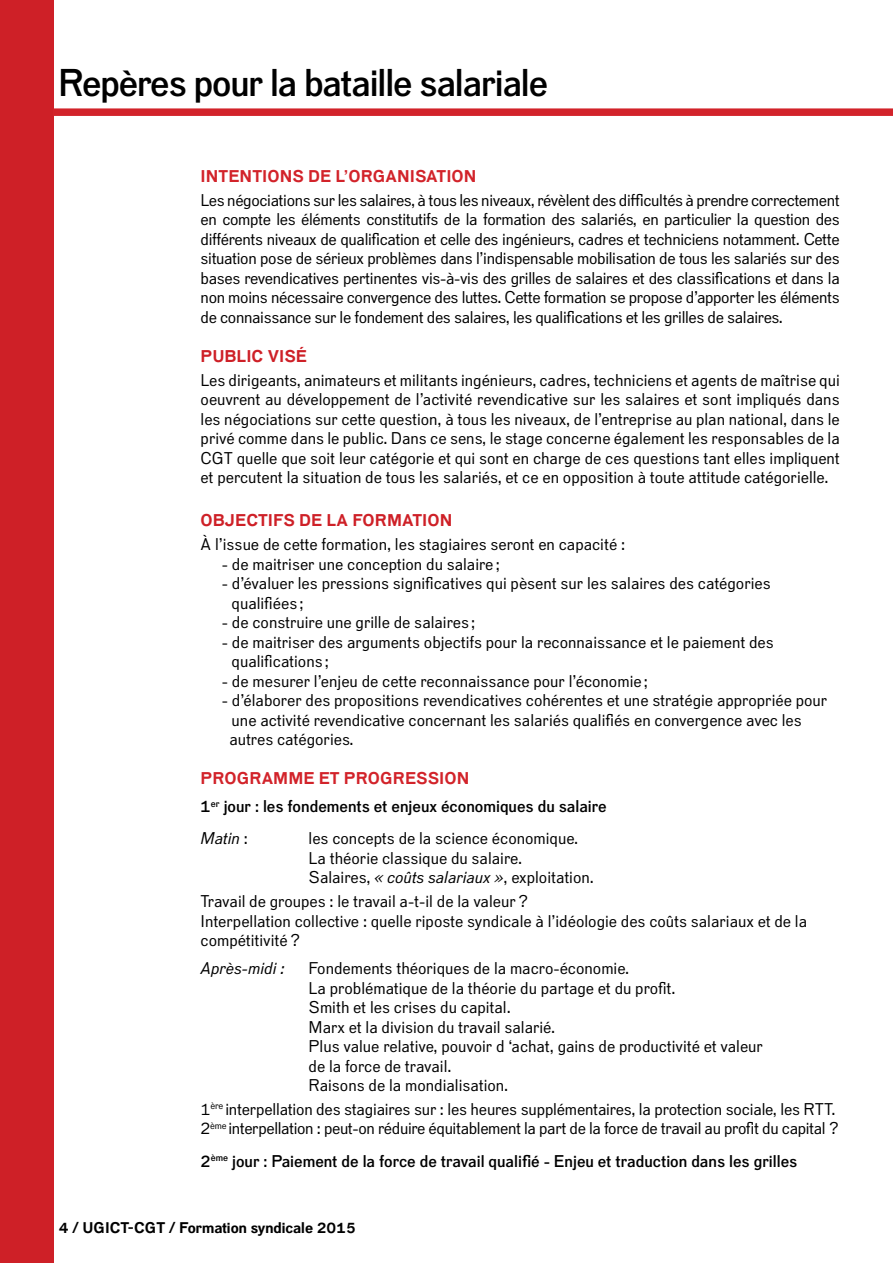
<style>
.page{position:relative;width:893px;height:1263px;background:#fff}
.page>*{position:absolute;margin:0;border:0;box-sizing:border-box;transform-origin:0 0}
.t1{font:500 37.5px "Dada Grotesk";letter-spacing:-.03em;color:#000}
.t2{font:16.5px/19.5px "Dada Grotesk";color:#000}
.t3{font:16.5px/19.5px "Dada Grotesk";letter-spacing:-.02em;color:#000}
.t4{font:500 16.5px/27.9px "Dada Grotesk";color:#000}
.t5{font:700 16.5px "Dada Grotesk";letter-spacing:.005em;color:#ce2027}
.t6{font:700 16.5px "Dada Grotesk";letter-spacing:.005em;color:#d2232a}
.t7{font:italic 16.5px "Dada Grotesk";color:#000}
.t8{font:700 15px "Dada Grotesk";color:#000}
.s1{font-weight:700;color:#d2232a}
.s2{font-style:normal}
.s3{font-style:italic}
</style>
<div class="page">
<div style="left:0;top:0;width:54px;height:1263px;background:#ce2027"></div>
<div style="left:53px;top:108px;width:840px;height:8px;background:#d2232a"></div>
<h1 class="t1" style="left:58px;top:60px;width:491px">Repères pour la bataille salariale</h1>
<p class="t6" style="left:201px;top:166px;width:277px">I NTENTIONS DE L’ORGANISATION</p>
<p class="t2" style="left:201px;top:191px;width:641px;text-align:justify">Les négociations sur les salaires, à tous les niveaux, révèlent des difficultés à prendre correctement en compte les éléments constitutifs de la formation des salariés, en particulier la question des différents niveaux de qualification et celle des ingénieurs, cadres et techniciens notamment. Cette situation pose de sérieux problèmes dans l’indispensable mobilisation de tous les salariés sur des bases revendicatives pertinentes vis-à-vis des grilles de salaires et des classifications et dans la non moins nécessaire convergence des luttes. Cette formation se propose d’apporter les éléments de connaissance sur le fondement des salaires, les qualifications et les grilles de salaires.</p>
<p class="t5" style="left:201px;top:346px;width:46px">PU BLIC</p>
<p class="t5" style="left:268px;top:346px;width:41px">VISÉ</p>
<p class="t2" style="left:201px;top:370px;width:641px;text-align:justify">Les dirigeants, animateurs et militants ingénieurs, cadres, techniciens et agents de maîtrise qui oeuvrent au développement de l’activité revendicative sur les salaires et sont impliqués dans les négociations sur cette question, à tous les niveaux, de l’entreprise au plan national, dans le privé comme dans le public. Dans ce sens, le stage concerne également les responsables de la CGT quelle que soit leur catégorie et qui sont en charge de ces questions tant elles impliquent et percutent la situation de tous les salariés, et ce en opposition à toute attitude catégorielle.</p>
<p class="t5" style="left:201px;top:511px;width:253px">OBJECTIFS DE LA FORMATION</p>
<p class="t2" style="left:201px;top:535px;width:426px">à l’issue de cette formation, les stagiaires seront en capacité :</p>
<p class="t2" style="left:222px;top:555px;width:279px">- de maitriser une conception du salaire ;</p>
<p class="t2" style="left:232px;top:574px;width:541px;text-indent:-10px">- d’évaluer les pressions significatives qui pèsent sur les salaires des catégories qualifiées ;</p>
<p class="t2" style="left:222px;top:613px;width:255px">- de construire une grille de salaires ;</p>
<p class="t2" style="left:232px;top:633px;width:544px;text-indent:-10px">- de maitriser des arguments objectifs pour la reconnaissance et le paiement des qualifications ;</p>
<p class="t2" style="left:222px;top:672px;width:428px">- de mesurer l’enjeu de cette reconnaissance pour l’économie ;</p>
<p class="t2" style="left:229px;top:691px;width:599px;text-indent:-8px">- d’élaborer des propositions revendicatives cohérentes et une stratégie appropriée pour une activité revendicative concernant les salariés qualifiés en convergence avec les autres catégories.</p>
<p class="t4" style="left:201px;top:765px;width:408px"><span class="s1">PROGRAMME ET PROGRESSION<br></span>1<sup>er</sup> jour : les fondements et enjeux économiques du salaire</p>
<p class="t7" style="left:201px;top:828px;width:49px">Matin <span class="s2">:</span></p>
<p class="t2" style="left:309px;top:829px;width:287px">les concepts de la science économique.<br>La théorie classique du salaire.<br>Salaires, <span class="s3">« coûts salariaux »</span>, exploitation.</p>
<p class="t2" style="left:201px;top:892px;width:608px">Travail de groupes : le travail a-t-il de la valeur ?<br>Interpellation collective : quelle riposte syndicale à l’idéologie des coûts salariaux et de la compétitivité ?</p>
<p class="t7" style="left:201px;top:958px;width:85px">Après-midi :</p>
<p class="t2" style="left:309px;top:959px;width:456px">Fondements théoriques de la macro-économie.<br>La problématique de la théorie du partage et du profit.<br>Smith et les crises du capital.<br>Marx et la division du travail salarié.<br>Plus value relative, pouvoir d ‘achat, gains de productivité et valeur de la force de travail.<br>Raisons de la mondialisation.</p>
<p class="t3" style="left:201px;top:1100px;width:640px">1<sup>ère</sup> interpellation des stagiaires sur : les heures supplémentaires, la protection sociale, les RTT.<br>2<sup>ème</sup> interpellation : peut-on réduire équitablement la part de la force de travail au profit du capital ?</p>
<p class="t4" style="left:201px;top:1147px;width:598px">2<sup>ème</sup> jour : Paiement de la force de travail qualifié - Enjeu et traduction dans les grilles</p>
<p class="t8" style="left:59px;top:1218px;width:298px">4 / UGICT-CGT / FORMATION SYNDICALE 2015</p>
</div>
